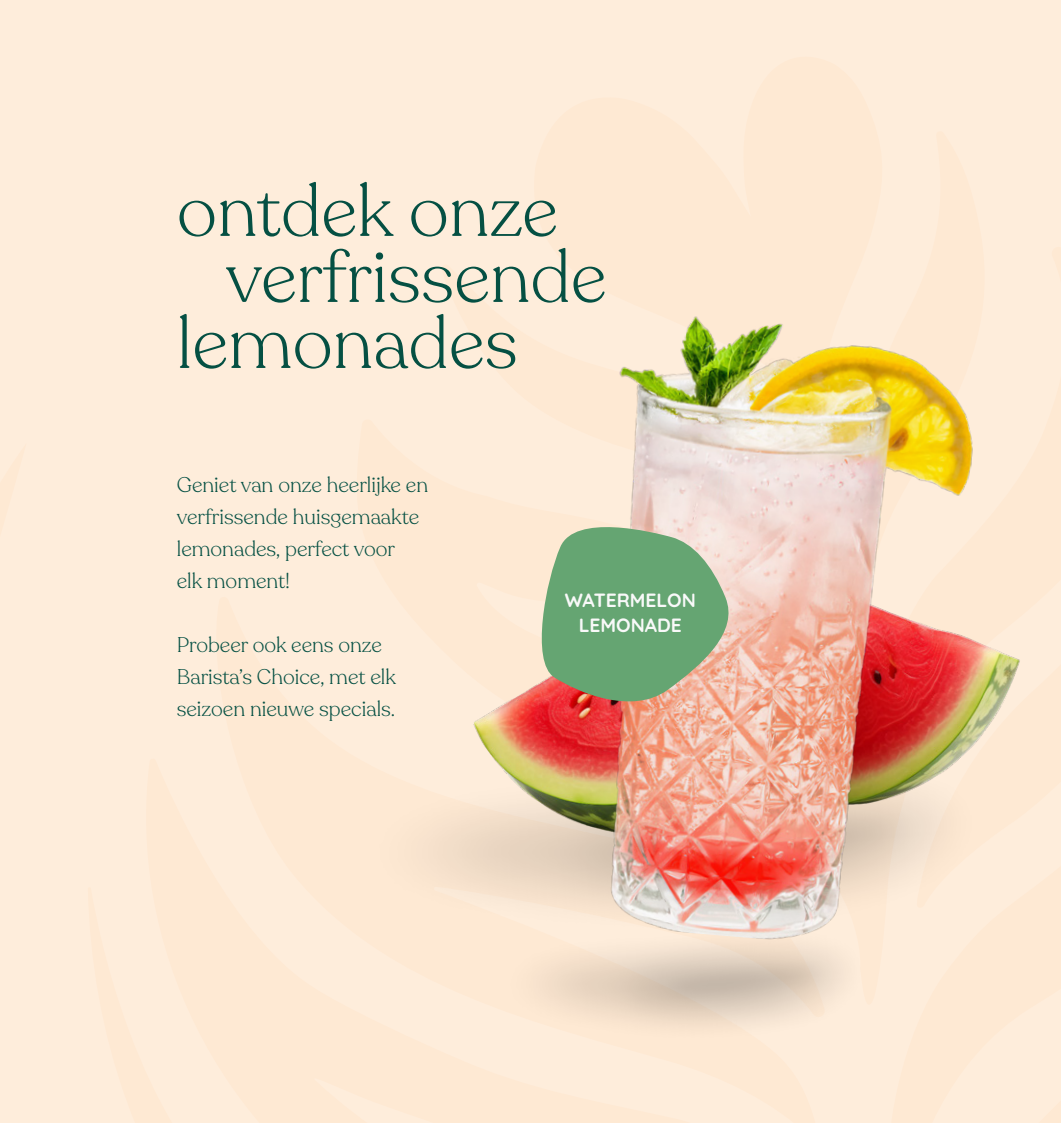
<style>
.page{position:relative;width:1061px;height:1123px;background:#fff}
.page>*{position:absolute;margin:0;border:0;box-sizing:border-box;transform-origin:0 0}
.t1{font:300 72px "Recoleta";color:#055043}
.t2{font:300 21px/32px "Recoleta";color:#055043}
.t3{font:300 19.2px "Quicksand";color:#f9f9f9}
</style>
<div class="page">
<div style="left:0;top:0;width:1060px;height:1123px;background:#feeddb"></div>
<img style="left:483px;top:316px;width:535px;height:404px">
<svg style="left:530px;top:513px;width:209px;height:202px"></svg>
<img style="left:424px;top:720px;width:569px;height:315px">
<p class="t1" style="left:177px;top:167px;width:382px">ontdek onze</p>
<p class="t1" style="left:226px;top:233px;width:382px">verfrissende</p>
<p class="t1" style="left:177px;top:299px;width:342px">lemonades</p>
<p class="t2" style="left:177px;top:469px;width:253px">Geniet van onze heerlijke en verfrissende huisgemaakte lemonades, perfect voor<br>elk moment!</p>
<p class="t2" style="left:177px;top:629px;width:207px">Probeer ook eens onze</p>
<p class="t2" style="left:177px;top:661px;width:220px">Barista’s Choice, met elk</p>
<p class="t2" style="left:177px;top:693px;width:220px">seizoen nieuwe specials.</p>
<p class="t3" style="left:564px;top:585px;width:133px">WATERMELON</p>
<p class="t3" style="left:578px;top:610px;width:105px">LEMONADE</p>
</div>
